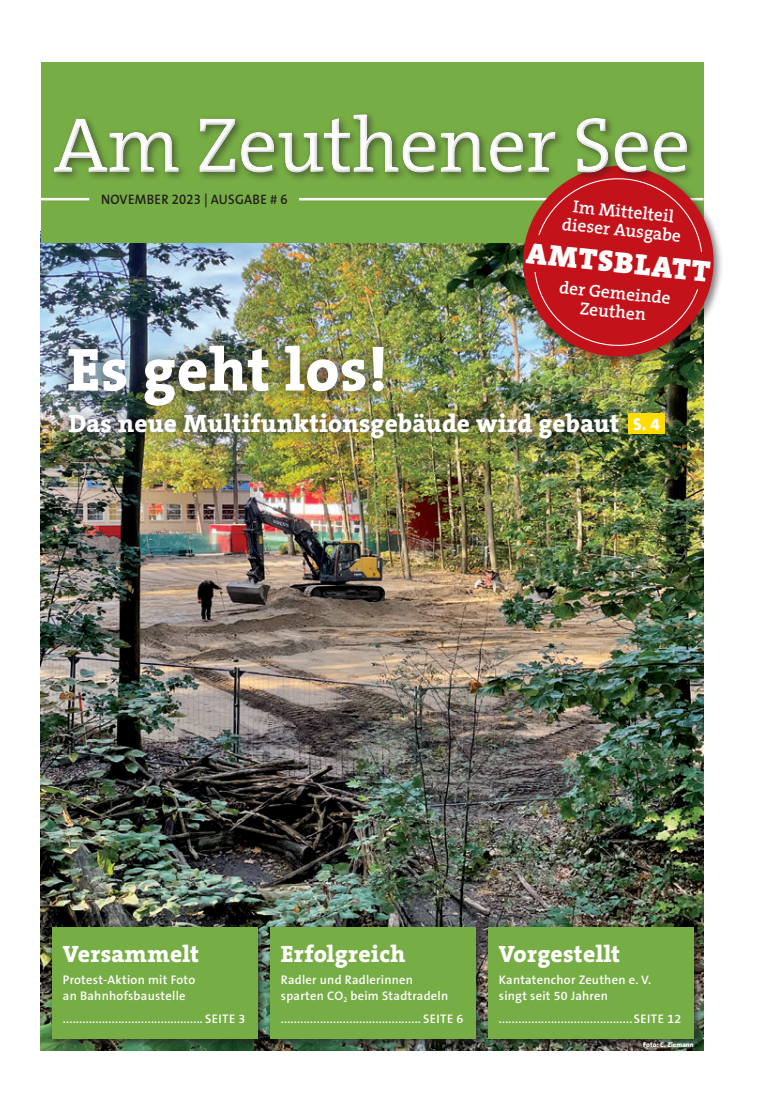
<style>
.page{position:relative;width:762px;height:1117px;background:#fff}
.page>*{position:absolute;margin:0;border:0;box-sizing:border-box;transform-origin:0 0}
.t1{font:78.75px "The Serif B W5 Plain";letter-spacing:-.01em;color:#fff}
.ÜS_1_-_groß{font:800 61.25px "The Serif B W8";letter-spacing:.01em;color:#fff}
.UZ_2_-_mittel{font:900 30px "The Serif B W9";color:#fff}
.ÜS_1_-_groß-2{font:800 25.38px "The Serif B W8";letter-spacing:.01em;color:#fff}
.ÜS_2_-_mittel{font:800 23.75px "The Serif B W8";letter-spacing:.01em;color:#fff}
.UZ_2_-_mittel-2{font:600 17.5px "The Serif B W6";color:#fff}
.ÜS_1_-_groß-3{font:800 17px "The Sans B W8";color:#fff}
.t2{font:600 13.75px "The Sans B W6";letter-spacing:.025em;color:#231f20;scale:.95 1}
.UZ_2_-_mittel-3{font:600 12.5px/16.2px "The Sans B W6";letter-spacing:.02em;color:#fff}
.Fotozeile{font:800 6.88px "The Sans B W8";color:#fff}
</style>
<div class="page">
<img style="left:41px;top:243px;width:662px;height:807px">
<div style="left:41px;top:62px;width:662px;height:181px;background:#77ad45"></div>
<div style="left:628px;top:413px;width:37px;height:21px;background:#ffdc01"></div>
<hr style="left:299px;top:198px;width:404px;height:2px;background:#fff">
<hr style="left:41px;top:198px;width:48px;height:2px;background:#fff">
<div style="left:520px;top:163px;width:204px;height:203px;background:#231f20;opacity:.55"></div>
<img style="left:518px;top:161px;width:200px;height:200px">
<svg style="left:534px;top:271px;width:165px;height:79px;background:#ba2226"></svg>
<svg style="left:537px;top:175px;width:166px;height:78px;background:#bf2121"></svg>
<div style="left:50px;top:110px;width:646px;height:72px;background:#231f20;opacity:.55"></div>
<div style="left:50px;top:110px;width:638px;height:64px;background:#77ad45"></div>
<div style="left:51px;top:112px;width:640px;height:65px;background:#231f20;opacity:.2"></div>
<div style="left:48px;top:922px;width:219px;height:125px;background:#231f20;opacity:.75"></div>
<div style="left:52px;top:927px;width:206px;height:111px;background:#77ad45"></div>
<div style="left:266px;top:922px;width:219px;height:125px;background:#231f20;opacity:.75"></div>
<div style="left:270px;top:927px;width:206px;height:111px;background:#77ad45"></div>
<div style="left:484px;top:922px;width:219px;height:125px;background:#231f20;opacity:.75"></div>
<div style="left:488px;top:927px;width:206px;height:111px;background:#77ad45"></div>
<div style="left:50px;top:330px;width:345px;height:90px;background:#231f20;opacity:.75"></div>
<div style="left:51px;top:398px;width:578px;height:55px;background:#231f20;opacity:.75"></div>
<h1 class="t1" style="left:54px;top:94px;width:639px">Am Zeuthener See</h1>
<p class="t2" style="left:101px;top:191px;width:198px">NOVEMBER 2023 | AUSGABE # 6</p>
<p class="UZ_2_-_mittel-2" style="left:574px;top:194px;width:103px;rotate:6deg">Im Mittelteil</p>
<p class="UZ_2_-_mittel-2" style="left:563px;top:212px;width:121px;rotate:6deg">dieser Ausgabe</p>
<p class="UZ_2_-_mittel-2" style="left:561px;top:275px;width:113px;rotate:6deg">der Gemeinde</p>
<p class="UZ_2_-_mittel-2" style="left:581px;top:296px;width:68px;rotate:6deg">Zeuthen</p>
<p class="UZ_2_-_mittel" style="left:529px;top:232px;width:186px;rotate:6deg">AMTSBLATT</p>
<p class="ÜS_1_-_groß" style="left:67px;top:328px;width:322px">Es geht los!</p>
<p class="ÜS_1_-_groß-2" style="left:68px;top:406px;width:552px">Das neue Multifunktionsgebäude wird gebaut</p>
<p class="ÜS_1_-_groß-3" style="left:633px;top:413px;width:28px">S. 4</p>
<p class="ÜS_2_-_mittel" style="left:63px;top:938px;width:138px">Versammelt</p>
<p class="UZ_2_-_mittel-3" style="left:63px;top:971px;width:134px">Protest-Aktion mit Foto an Bahnhofsbaustelle</p>
<p class="UZ_2_-_mittel-3" style="left:63px;top:1010px;width:184px">........................................... SEITE 3</p>
<p class="ÜS_2_-_mittel" style="left:281px;top:938px;width:126px">Erfolgreich</p>
<p class="UZ_2_-_mittel-3" style="left:281px;top:971px;width:169px">Radler und Radlerinnen sparten CO<sub>2</sub> beim Stadtradeln</p>
<p class="UZ_2_-_mittel-3" style="left:281px;top:1010px;width:184px">........................................... SEITE 6</p>
<p class="ÜS_2_-_mittel" style="left:499px;top:938px;width:123px">Vorgestellt</p>
<p class="UZ_2_-_mittel-3" style="left:499px;top:971px;width:154px">Kantatenchor Zeuthen e. V. singt seit 50 Jahren</p>
<p class="UZ_2_-_mittel-3" style="left:499px;top:1010px;width:184px">.........................................SEITE 12</p>
<p class="Fotozeile" style="left:643px;top:1040px;width:52px">Foto: C. Ziemann</p>
</div>
